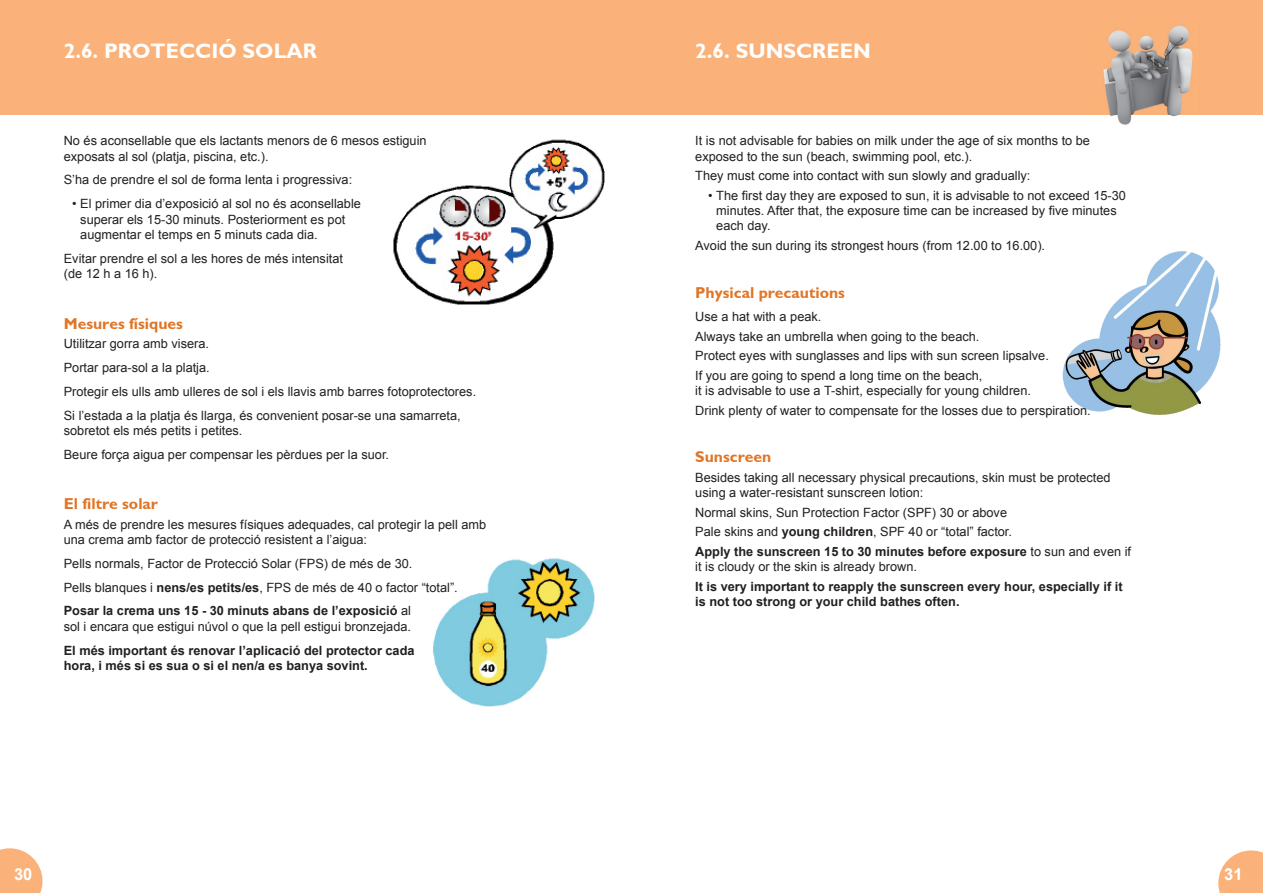
<style>
.page{position:relative;width:1263px;height:893px;background:#fff}
.page>*{position:absolute;margin:0;border:0;box-sizing:border-box;transform-origin:0 0}
.t1{font:700 21px "Gill Sans";color:#fff}
.t2{font:700 16.5px "Arial";color:#fff}
.t3{font:700 15.75px "Gill Sans";color:#e17525}
.t4{font:12.75px/15.3px "Arial";color:#231f20}
.t5{font:700 12.75px/15.3px "Arial";color:#231f20}
.s1{font-weight:700}
</style>
<div class="page">
<div style="left:0;top:0;width:631px;height:115px;background:#fab27a"></div>
<div style="left:631px;top:0;width:632px;height:115px;background:#fab27a"></div>
<svg style="left:0;top:848px;width:43px;height:45px;background:#fabd8d"></svg>
<svg style="left:1218px;top:850px;width:45px;height:43px;background:#fabd8d"></svg>
<img style="left:1103px;top:25px;width:90px;height:100px">
<img style="left:1062px;top:251px;width:159px;height:164px">
<img style="left:393px;top:139px;width:212px;height:166px">
<img style="left:433px;top:558px;width:162px;height:149px">
<h1 class="t1" style="left:64px;top:39px;width:255px">2.6. PROTECCIÓ SOLAR</h1>
<p class="t4" style="left:64px;top:133px;width:364px">No és aconsellable que els lactants menors de 6 mesos estiguin exposats al sol (platja, piscina, etc.).</p>
<p class="t4" style="left:64px;top:172px;width:290px">S’ha de prendre el sol de forma lenta i progressiva:</p>
<p class="t4" style="left:80px;top:196px;width:282px;text-indent:-8px">• El primer dia d’exposició al sol no és aconsellable superar els 15-30 minuts. Posteriorment es pot augmentar el temps en 5 minuts cada dia.</p>
<p class="t4" style="left:64px;top:251px;width:281px">Evitar prendre el sol a les hores de més intensitat (de 12 h a 16 h).</p>
<p class="t3" style="left:64px;top:314px;width:121px">Mesures físiques</p>
<p class="t4" style="left:64px;top:332px;width:414px;line-height:23.9px">Utilitzar gorra amb visera.<br>Portar para-sol a la platja.<br>Protegir els ulls amb ulleres de sol i els llavis amb barres fotoprotectores.<br>Si l’estada a la platja és llarga, és convenient posar-se una samarreta,</p>
<p class="t4" style="left:64px;top:419px;width:327px;line-height:23.9px">sobretot els més petits i petites.<br>Beure força aigua per compensar les pèrdues per la suor.</p>
<p class="t3" style="left:64px;top:495px;width:96px">El filtre solar</p>
<p class="t4" style="left:64px;top:517px;width:424px">A més de prendre les mesures físiques adequades, cal protegir la pell amb una crema amb factor de protecció resistent a l’aigua:</p>
<p class="t4" style="left:64px;top:552px;width:396px;line-height:23.9px">Pells normals, Factor de Protecció Solar (FPS) de més de 30.<br>Pells blanques i <span class="s1">nens/es petits/es</span>, FPS de més de 40 o factor “total”.<br><span class="s1">Posar la crema uns 15 - 30 minuts abans de l’exposició</span> al</p>
<p class="t4" style="left:64px;top:619px;width:349px">sol i encara que estigui núvol o que la pell estigui bronzejada.</p>
<p class="t5" style="left:64px;top:643px;width:352px">El més important és renovar l’aplicació del protector cada hora, i més si es sua o si el nen/a es banya sovint.</p>
<h1 class="t1" style="left:695px;top:39px;width:177px">2.6. SUNSCREEN</h1>
<p class="t4" style="left:695px;top:133px;width:396px">It is not advisable for babies on milk under the age of six months to be exposed to the sun (beach, swimming pool, etc.).</p>
<p class="t4" style="left:695px;top:168px;width:337px">They must come into contact with sun slowly and gradually:</p>
<p class="t4" style="left:716px;top:188px;width:411px;text-indent:-8px">• The first day they are exposed to sun, it is advisable to not exceed 15-30 minutes. After that, the exposure time can be increased by five minutes each day.</p>
<p class="t4" style="left:695px;top:238px;width:351px">Avoid the sun during its strongest hours (from 12.00 to 16.00).</p>
<p class="t3" style="left:695px;top:283px;width:151px">Physical precautions</p>
<p class="t4" style="left:695px;top:307px;width:355px;line-height:19.5px">Use a hat with a peak.<br>Always take an umbrella when going to the beach.<br>Protect eyes with sunglasses and lips with sun screen lipsalve.<br>If you are going to spend a long time on the beach,</p>
<p class="t4" style="left:695px;top:381px;width:397px;line-height:19.5px">it is advisable to use a T-shirt, especially for young children.<br>Drink plenty of water to compensate for the losses due to perspiration.</p>
<p class="t3" style="left:695px;top:448px;width:78px">Sunscreen</p>
<p class="t4" style="left:695px;top:470px;width:417px">Besides taking all necessary physical precautions, skin must be protected using a water-resistant sunscreen lotion:</p>
<p class="t4" style="left:695px;top:503px;width:437px;line-height:19.5px">Normal skins, Sun Protection Factor (SPF) 30 or above<br>Pale skins and <span class="s1">young children</span>, SPF 40 or “total” factor.<br><span class="s1">Apply the sunscreen 15 to 30 minutes before exposure</span> to sun and even if</p>
<p class="t4" style="left:695px;top:559px;width:223px">it is cloudy or the skin is already brown.</p>
<p class="t5" style="left:695px;top:579px;width:429px">It is very important to reapply the sunscreen every hour, especially if it is not too strong or your child bathes often.</p>
<p class="t2" style="left:14px;top:863px;width:20px">30</p>
<p class="t2" style="left:1224px;top:863px;width:20px">31</p>
</div>
